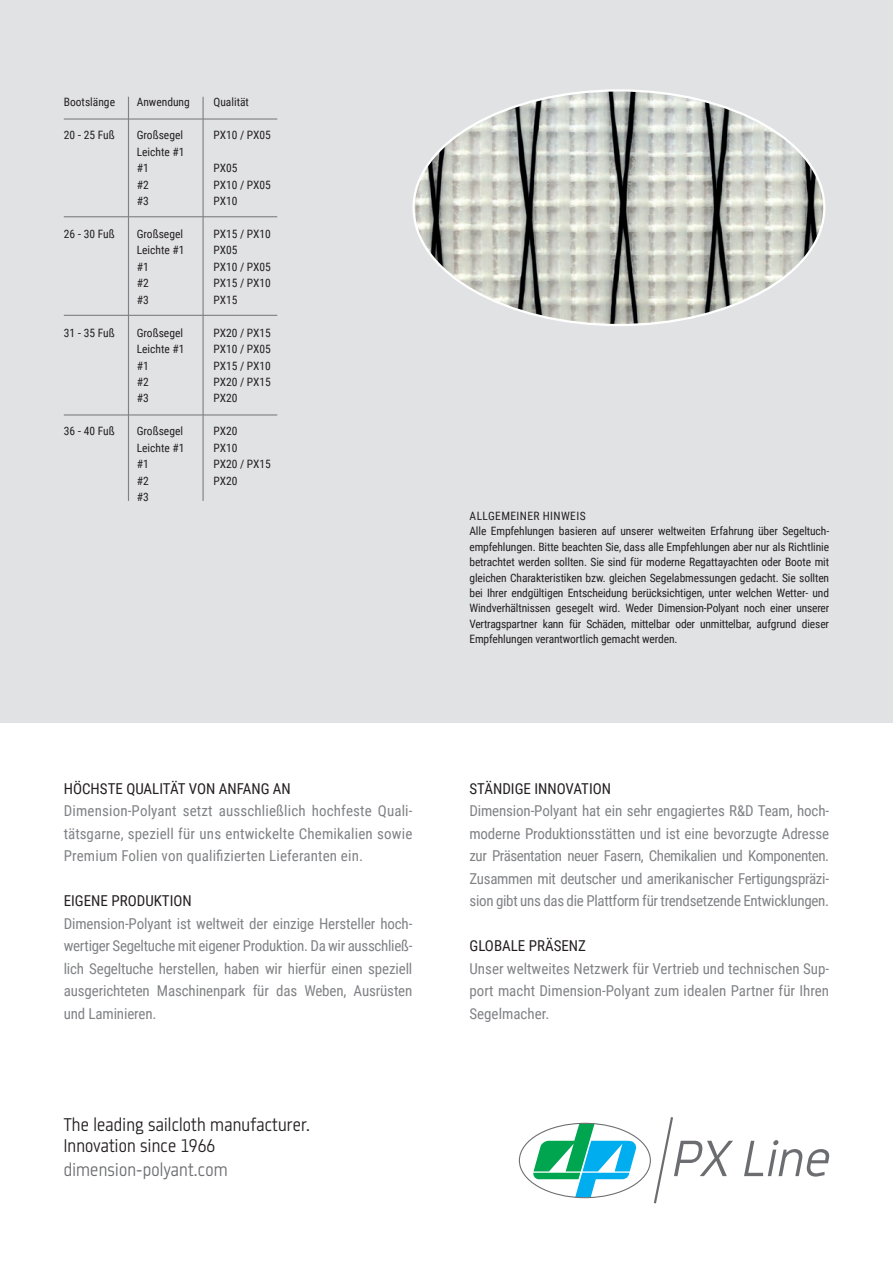
<style>
.page{position:relative;width:893px;height:1263px;background:#fff}
.page>*{position:absolute;margin:0;border:0;box-sizing:border-box;transform-origin:0 0}
.t1{font:300 19.5px/21px "Metroflex Narrow";letter-spacing:.01em;color:#231f20}
.t2{font:300 19.5px "Metroflex Narrow";letter-spacing:.01em;color:#6c6d70}
.t3{font:15px/22.5px "Roboto Condensed";letter-spacing:-.01em;color:#808285;text-align:justify}
.t4{font:15px "Roboto Condensed";color:#231f20}
.t5{font:11.55px/15.3px "Roboto Condensed";letter-spacing:-.01em;color:#231f20}
</style>
<div class="page">
<div style="left:0;top:0;width:893px;height:723px;background:#e1e2e4"></div>
<img style="left:415px;top:92px;width:409px;height:233px">
<svg style="left:533px;top:1123px;width:104px;height:74px"></svg>
<svg style="left:653px;top:1117px;width:177px;height:87px"></svg>
<hr style="left:128px;top:97px;width:1px;height:404px;background:#808285">
<hr style="left:202px;top:97px;width:2px;height:404px;background:#808285">
<hr style="left:64px;top:118px;width:213px;height:2px;background:#808285">
<hr style="left:64px;top:216px;width:213px;height:1px;background:#808285">
<hr style="left:64px;top:315px;width:213px;height:1px;background:#808285">
<hr style="left:64px;top:414px;width:213px;height:2px;background:#808285">
<p class="t5" style="left:64px;top:94px;width:53px">Bootslänge</p>
<p class="t5" style="left:137px;top:94px;width:55px">Anwendung</p>
<p class="t5" style="left:213px;top:94px;width:37px">Qualität</p>
<p class="t5" style="left:64px;top:127px;width:53px">20 - 25 Fuß</p>
<p class="t5" style="left:137px;top:127px;width:48px">Großsegel</p>
<p class="t5" style="left:213px;top:127px;width:59px">PX10 / PX05</p>
<p class="t5" style="left:137px;top:143px;width:49px;line-height:16.5px">Leichte #1 #1</p>
<p class="t5" style="left:213px;top:160px;width:25px">PX05</p>
<p class="t5" style="left:137px;top:176px;width:13px">#2</p>
<p class="t5" style="left:213px;top:176px;width:59px">PX10 / PX05</p>
<p class="t5" style="left:137px;top:193px;width:13px">#3</p>
<p class="t5" style="left:213px;top:193px;width:25px">PX10</p>
<p class="t5" style="left:64px;top:226px;width:53px">26 - 30 Fuß</p>
<p class="t5" style="left:137px;top:226px;width:48px">Großsegel</p>
<p class="t5" style="left:213px;top:226px;width:59px">PX15 / PX10</p>
<p class="t5" style="left:137px;top:242px;width:49px">Leichte #1</p>
<p class="t5" style="left:213px;top:242px;width:25px">PX05</p>
<p class="t5" style="left:137px;top:259px;width:13px">#1</p>
<p class="t5" style="left:213px;top:259px;width:59px">PX10 / PX05</p>
<p class="t5" style="left:137px;top:275px;width:13px">#2</p>
<p class="t5" style="left:213px;top:275px;width:59px">PX15 / PX10</p>
<p class="t5" style="left:137px;top:292px;width:13px">#3</p>
<p class="t5" style="left:213px;top:292px;width:25px">PX15</p>
<p class="t5" style="left:64px;top:324px;width:53px">31 - 35 Fuß</p>
<p class="t5" style="left:137px;top:324px;width:48px">Großsegel</p>
<p class="t5" style="left:213px;top:324px;width:59px">PX20 / PX15</p>
<p class="t5" style="left:137px;top:341px;width:49px">Leichte #1</p>
<p class="t5" style="left:213px;top:341px;width:59px">PX10 / PX05</p>
<p class="t5" style="left:137px;top:357px;width:13px">#1</p>
<p class="t5" style="left:213px;top:357px;width:59px">PX15 / PX10</p>
<p class="t5" style="left:137px;top:374px;width:13px">#2</p>
<p class="t5" style="left:213px;top:374px;width:59px">PX20 / PX15</p>
<p class="t5" style="left:137px;top:390px;width:13px">#3</p>
<p class="t5" style="left:213px;top:390px;width:25px">PX20</p>
<p class="t5" style="left:64px;top:423px;width:53px">36 - 40 Fuß</p>
<p class="t5" style="left:137px;top:423px;width:48px">Großsegel</p>
<p class="t5" style="left:213px;top:423px;width:25px">PX20</p>
<p class="t5" style="left:137px;top:439px;width:49px">Leichte #1</p>
<p class="t5" style="left:213px;top:439px;width:25px">PX10</p>
<p class="t5" style="left:137px;top:456px;width:13px">#1</p>
<p class="t5" style="left:213px;top:456px;width:59px">PX20 / PX15</p>
<p class="t5" style="left:137px;top:472px;width:13px">#2</p>
<p class="t5" style="left:213px;top:472px;width:25px">PX20</p>
<p class="t5" style="left:137px;top:489px;width:13px">#3</p>
<p class="t4" style="left:64px;top:778px;width:229px">HÖCHSTE QUALITÄT VON ANFANG AN</p>
<p class="t3" style="left:64px;top:799px;width:350px">Dimension-Polyant setzt ausschließlich hochfeste Quali&shy;tätsgarne, speziell für uns entwickelte Chemikalien sowie Premium Folien von qualifizierten Lieferanten ein.</p>
<p class="t4" style="left:64px;top:890px;width:130px">EIGENE PRODUKTION</p>
<p class="t3" style="left:64px;top:912px;width:350px">Dimension-Polyant ist weltweit der einzige Hersteller hoch&shy;wertiger Segeltuche mit eigener Produktion. Da wir ausschließ&shy;lich Segeltuche herstellen, haben wir hierfür einen speziell ausgerichteten Maschinenpark für das Weben, Ausrüsten und Laminieren.</p>
<h1 class="t1" style="left:64px;top:1113px;width:248px">The leading sailcloth manufacturer.<br>Innovation since 1966</h1>
<h1 class="t2" style="left:64px;top:1158px;width:165px">dimension-polyant.com</h1>
<p class="t5" style="left:469px;top:508px;width:361px">ALLGEMEINER HINWEIS<br>Alle Empfehlungen basieren auf unserer weltweiten Erfahrung über Segeltuch&shy;empfehlungen. Bitte beachten Sie, dass alle Empfehlungen aber nur als Richtlinie betrachtet werden sollten. Sie sind für moderne Regattayachten oder Boote mit gleichen Charakteristiken bzw. gleichen Segelabmessungen gedacht. Sie sollten bei Ihrer endgültigen Entscheidung berücksichtigen, unter welchen Wetter- und Windverhältnissen gesegelt wird. Weder Dimension-Polyant noch einer unserer Vertragspartner kann für Schäden, mittelbar oder unmittelbar, aufgrund dieser Empfehlungen verantwortlich gemacht werden.</p>
<p class="t4" style="left:469px;top:778px;width:143px">STÄNDIGE INNOVATION</p>
<p class="t3" style="left:469px;top:799px;width:361px">Dimension-Polyant hat ein sehr engagiertes R&amp;D Team, hoch&shy;moderne Produktionsstätten und ist eine bevorzugte Adresse zur Präsentation neuer Fasern, Chemikalien und Komponenten.<br>Zusammen mit deutscher und amerikanischer Fertigungspräzi&shy;sion gibt uns das die Plattform für trendsetzende Entwicklungen.</p>
<p class="t4" style="left:469px;top:936px;width:118px">GLOBALE PRÄSENZ</p>
<p class="t3" style="left:469px;top:957px;width:361px">Unser weltweites Netzwerk für Vertrieb und technischen Sup&shy;port macht Dimension-Polyant zum idealen Partner für Ihren Segelmacher.</p>
</div>
